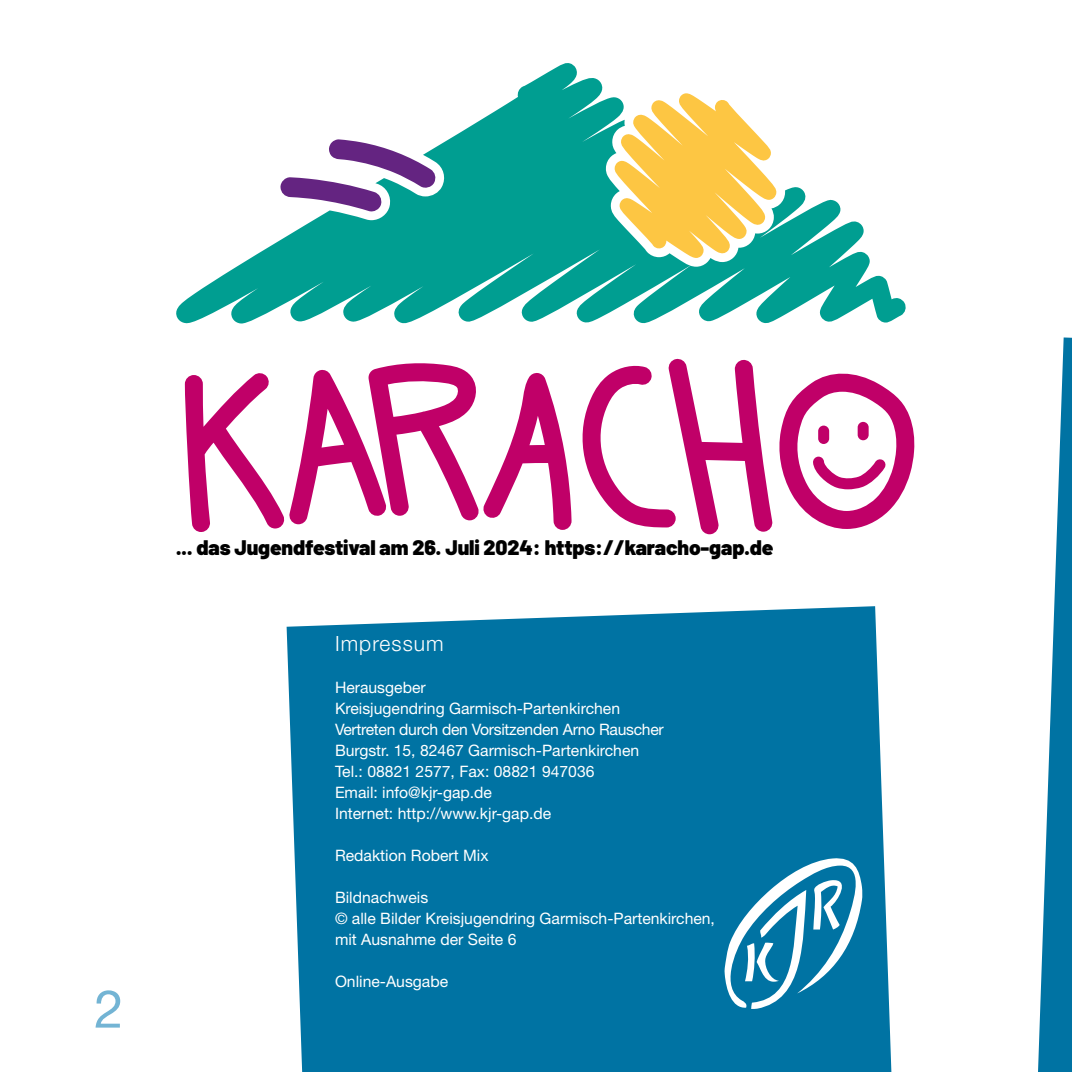
<style>
.page{position:relative;width:1072px;height:1072px;background:#fff}
.page>*{position:absolute;margin:0;border:0;box-sizing:border-box;transform-origin:0 0}
.t1{font:52.5px "Helvetica Neue LT Std";color:#73b4d4}
.t2{font:900 21px "Barlow";letter-spacing:-.005em;color:#000}
.t3{font:300 21px "Helvetica Neue LT Std";letter-spacing:.05em;color:#fff}
.t4{font:15.75px/21px "Helvetica Neue LT Std";color:#fff}
</style>
<div class="page">
<div style="left:286px;top:606px;width:605px;height:465px;background:#0073a3"></div>
<svg style="left:720px;top:856px;width:143px;height:153px"></svg>
<svg style="left:1038px;top:337px;width:33px;height:734px"></svg>
<svg style="left:185px;top:358px;width:729px;height:176px"></svg>
<div style="left:857px;top:422px;width:11px;height:18px;background:#c00068;border-radius:5px"></div>
<div style="left:818px;top:425px;width:11px;height:19px;background:#c00068;border-radius:5px"></div>
<svg style="left:176px;top:63px;width:438px;height:261px"></svg>
<svg style="left:614px;top:93px;width:292px;height:231px"></svg>
<h1 class="t1" style="left:94px;top:977px;width:31px">2</h1>
<h2 class="t2" style="left:176px;top:532px;width:598px">... das Jugendfestival am 26. Juli 2024: https://karacho-gap.de</h2>
<h2 class="t3" style="left:335px;top:631px;width:110px">Impressum</h2>
<p class="t4" style="left:335px;top:677px;width:330px">Herausgeber<br>Kreisjugendring Garmisch-Partenkirchen Vertreten durch den Vorsitzenden Arno Rauscher Burgstr. 15, 82467 Garmisch-Partenkirchen Tel.: 08821 2577, Fax: 08821 947036<br>Email: info@kjr-gap.de<br>Internet: http://www.kjr-gap.de</p>
<p class="t4" style="left:335px;top:845px;width:155px">Redaktion Robert Mix</p>
<p class="t4" style="left:335px;top:887px;width:381px">Bildnachweis<br>© alle Bilder Kreisjugendring Garmisch-Partenkirchen, mit Ausnahme der Seite 6</p>
<p class="t4" style="left:335px;top:971px;width:115px">Online-Ausgabe</p>
</div>
